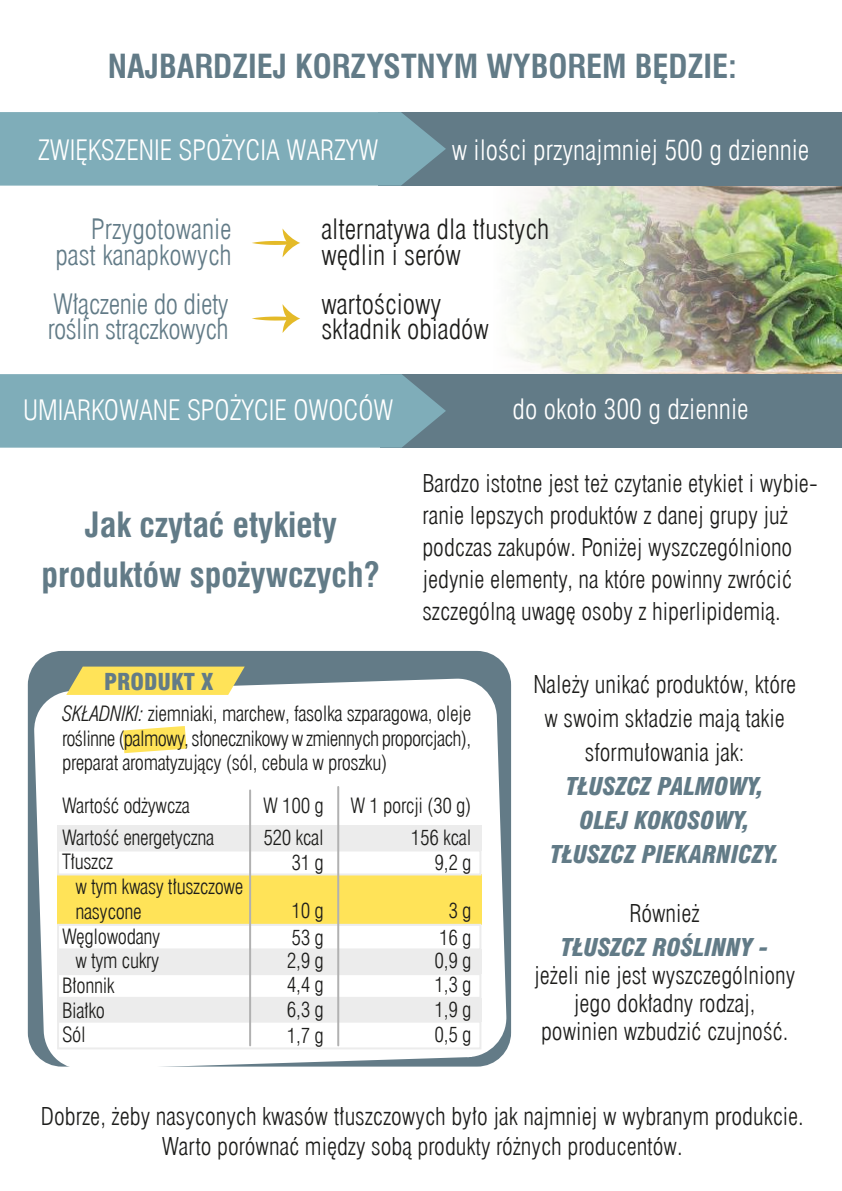
<style>
.page{position:relative;width:842px;height:1191px;background:#fff}
.page>*{position:absolute;margin:0;border:0;box-sizing:border-box;transform-origin:0 0}
.t1{font:700 34px/50px "Swis 721 Cn EU";color:#627b87;text-align:center}
.t2{font:700 32.4px "Swis 721 Cn EU";color:#627b87}
.t3{font:27.4px "Swis 721 Lt Cn EU";color:#fff}
.t4{font:27.4px/25.2px "Swis 721 Lt Cn EU";color:#1d1d1b}
.t5{font:27.4px/25.2px "Swis 721 Lt Cn EU";letter-spacing:-.02em;color:#627b87}
.t6{font:27.4px/25.2px "Swis 721 Lt Cn EU";color:#627b87;text-align:right}
.t7{font:24px/32px "Swis 721 Lt Cn EU";color:#1d1d1b;text-align:center}
.t8{font:italic 24px/34px "Swis 721 Blk Cn EU";color:#627b87;text-align:center}
.t9{font:22.8px "Swis 721 Blk Cn EU";color:#637b87}
.t10{font:20.6px/24.8px "Swis 721 Lt Cn EU";letter-spacing:-.02em;color:#1d1d1b}
.s1{font-style:italic}
</style>
<div class="page">
<img style="left:509px;top:186px;width:333px;height:188px">
<div style="left:379px;top:112px;width:463px;height:74px;background:#627b87"></div>
<svg style="left:0;top:112px;width:446px;height:74px;background:#7eaab6"></svg>
<div style="left:28px;top:651px;width:483px;height:415px;background:#637b87;border-radius:34px"></div>
<svg style="left:34px;top:678px;width:473px;height:389px;background:#f4f5f6"></svg>
<svg style="left:66px;top:666px;width:179px;height:29px;background:#f1da60"></svg>
<div style="left:57px;top:824px;width:424px;height:26px;background:#ececec"></div>
<div style="left:57px;top:998px;width:424px;height:23px;background:#ececec"></div>
<div style="left:57px;top:949px;width:424px;height:24px;background:#ececec"></div>
<div style="left:57px;top:874px;width:424px;height:50px;background:#ffe358"></div>
<div style="left:57px;top:849px;width:424px;height:26px;border:2px solid #ececec"></div>
<div style="left:57px;top:973px;width:424px;height:26px;border:2px solid #ececec"></div>
<div style="left:57px;top:1020px;width:424px;height:29px;border:2px solid #ececec"></div>
<div style="left:57px;top:923px;width:424px;height:27px;border:2px solid #ececec"></div>
<hr style="left:249px;top:790px;width:2px;height:255px;background:#b1b1b1">
<hr style="left:337px;top:787px;width:2px;height:258px;background:#b1b1b1">
<svg style="left:99px;top:713px;width:111px;height:53px;background:#fff8d6"></svg>
<div style="left:380px;top:374px;width:462px;height:74px;background:#627b87"></div>
<svg style="left:0;top:374px;width:446px;height:74px;background:#7eaab6"></svg>
<svg style="left:252px;top:228px;width:48px;height:29px"></svg>
<svg style="left:252px;top:304px;width:48px;height:29px"></svg>
<h2 class="t2" style="left:108px;top:46px;width:630px">NAJBARDZIEJ KORZYSTNYM WYBOREM BĘDZIE:</h2>
<p class="t3" style="left:38px;top:133px;width:342px">ZWIĘKSZENIE SPOŻYCIA WARZYW</p>
<p class="t3" style="left:452px;top:133px;width:359px">w ilości przynajmniej 500 g dziennie</p>
<p class="t6" style="left:55px;top:217px;width:178px">Przygotowanie past kanapkowych</p>
<p class="t5" style="left:48px;top:292px;width:182px">Włączenie do diety roślin strączkowych</p>
<p class="t4" style="left:321px;top:217px;width:229px">alternatywa dla tłustych wędlin i serów</p>
<p class="t4" style="left:321px;top:292px;width:169px">wartościowy składnik obiadów</p>
<p class="t3" style="left:23px;top:394px;width:372px">UMIARKOWANE SPOŻYCIE OWOCÓW</p>
<p class="t3" style="left:512px;top:393px;width:237px">do około 300 g dziennie</p>
<h1 class="t1" style="left:42px;top:500px;width:340px">Jak czytać etykiety produktów spożywczych?</h1>
<p class="t7" style="left:422px;top:468px;width:396px;text-align:left">Bardzo istotne jest też czytanie etykiet i wybie&shy;ranie lepszych produktów z danej grupy już podczas zakupów. Poniżej wyszczególniono jedynie elementy, na które powinny zwrócić szczególną uwagę osoby z hiperlipidemią.</p>
<p class="t9" style="left:104px;top:667px;width:110px">PRODUKT X</p>
<p class="t10" style="left:62px;top:701px;width:411px;text-align:justify"><span class="s1">SKŁADNIKI:</span> ziemniaki, marchew, fasolka szparagowa, oleje roślinne (palmowy, słonecznikowy w zmiennych proporcjach), preparat aromatyzujący (sól, cebula w proszku)</p>
<p class="t10" style="left:62px;top:789px;width:154px;line-height:32px">Wartość odżywcza<br>Wartość energetyczna</p>
<p class="t10" style="left:62px;top:849px;width:53px">Tłuszcz</p>
<p class="t10" style="left:75px;top:874px;width:169px">w tym kwasy tłuszczowe</p>
<p class="t10" style="left:75px;top:899px;width:68px">nasycone</p>
<p class="t10" style="left:62px;top:924px;width:100px">Węglowodany</p>
<p class="t10" style="left:75px;top:948px;width:85px">w tym cukry</p>
<p class="t10" style="left:62px;top:973px;width:54px">Błonnik</p>
<p class="t10" style="left:62px;top:998px;width:44px">Białko</p>
<p class="t10" style="left:62px;top:1022px;width:25px">Sól</p>
<p class="t10" style="left:263px;top:789px;width:62px;line-height:32px">W 100 g<br>520 kcal</p>
<p class="t10" style="left:291px;top:850px;width:34px">31 g</p>
<p class="t10" style="left:291px;top:897px;width:34px;line-height:27.4px">10 g<br>53 g</p>
<p class="t10" style="left:287px;top:948px;width:38px;text-align:justify">2,9 g 4,4 g 6,3 g 1,7 g</p>
<p class="t10" style="left:350px;top:789px;width:122px;line-height:32px;text-align:right">W 1 porcji (30 g)<br>156 kcal</p>
<p class="t10" style="left:434px;top:850px;width:38px">9,2 g</p>
<p class="t10" style="left:439px;top:897px;width:34px;line-height:27.4px;text-align:center">3 g<br>16 g</p>
<p class="t10" style="left:434px;top:948px;width:38px;text-align:justify">0,9 g 1,3 g 1,9 g 0,5 g</p>
<p class="t7" style="left:533px;top:667px;width:264px;line-height:34px">Należy unikać produktów, które w swoim składzie mają takie sformułowania jak:</p>
<p class="t8" style="left:550px;top:770px;width:231px">TŁUSZCZ PALMOWY,<br>OLEJ KOKOSOWY,<br>TŁUSZCZ PIEKARNICZY.</p>
<p class="t7" style="left:629px;top:897px;width:72px">Również</p>
<p class="t8" style="left:560px;top:931px;width:209px">TŁUSZCZ ROŚLINNY -</p>
<p class="t7" style="left:534px;top:961px;width:262px;line-height:28px">jeżeli nie jest wyszczególniony jego dokładny rodzaj, powinien wzbudzić czujność.</p>
<p class="t7" style="left:41px;top:1101px;width:764px;line-height:30px">Dobrze, żeby nasyconych kwasów tłuszczowych było jak najmniej w wybranym produkcie.<br>Warto porównać między sobą produkty różnych producentów.</p>
</div>
